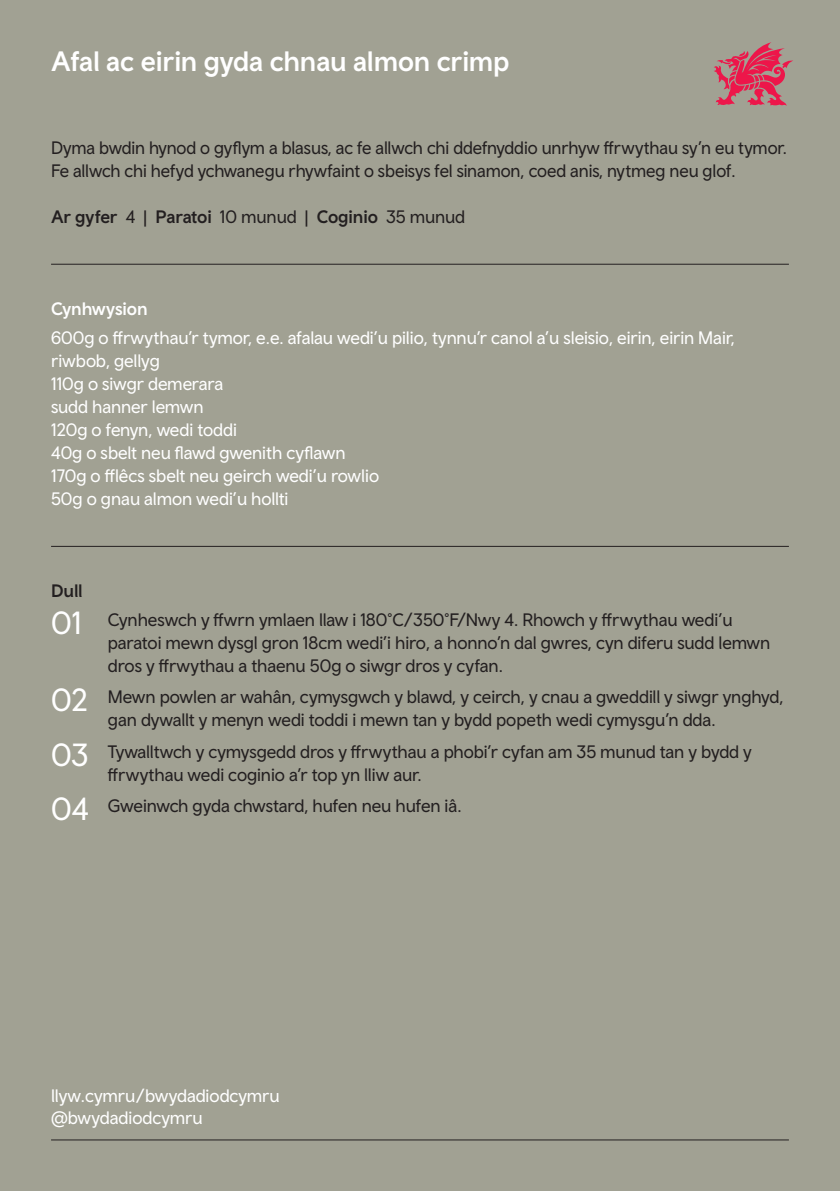
<style>
.page{position:relative;width:840px;height:1191px;background:#fff}
.page>*{position:absolute;margin:0;border:0;box-sizing:border-box;transform-origin:0 0}
.t1{font:500 28px "Cymru Sans Body";letter-spacing:-.01em;color:#fff}
.t2{font:18px/23px "Cymru Sans Body";letter-spacing:-.01em;color:#231f20}
.t3{font:18px/23px "Cymru Sans Body";letter-spacing:-.005em;color:#fff}
.t4{font:500 18px "Cymru Sans Body";letter-spacing:-.01em;color:#231f20}
.t5{font:500 18px "Cymru Sans Body";letter-spacing:-.005em;color:#fff}
.s1{font-weight:400}
.s2{font-weight:500}
.s3{font-size:32px;color:#fff}
</style>
<div class="page">
<div style="left:0;top:0;width:839px;height:1191px;background:#a1a193"></div>
<hr style="left:51px;top:1139px;width:737px;height:1px;background:#231f20">
<hr style="left:51px;top:264px;width:737px;height:1px;background:#231f20">
<hr style="left:51px;top:546px;width:737px;height:1px;background:#231f20">
<svg style="left:714px;top:42px;width:78px;height:64px"></svg>
<h1 class="t1" style="left:51px;top:44px;width:459px">Afal ac eirin gyda chnau almon crimp</h1>
<p class="t2" style="left:51px;top:136px;width:736px">Dyma bwdin hynod o gyflym a blasus, ac fe allwch chi ddefnyddio unrhyw ffrwythau sy’n eu tymor.<br>Fe allwch chi hefyd ychwanegu rhywfaint o sbeisys fel sinamon, coed anis, nytmeg neu glof.</p>
<p class="t4" style="left:51px;top:206px;width:415px">Ar gyfer <span class="s1">4 |</span> Paratoi <span class="s1">10 munud |</span> Coginio <span class="s1">35 munud</span></p>
<p class="t5" style="left:51px;top:298px;width:98px">Cynhwysion</p>
<p class="t3" style="left:51px;top:326px;width:685px">600g o ffrwythau’r tymor, e.e. afalau wedi’u pilio, tynnu’r canol a’u sleisio, eirin, eirin Mair, riwbob, gellyg<br>110g o siwgr demerara<br>sudd hanner lemwn<br>120g o fenyn, wedi toddi<br>40g o sbelt neu flawd gwenith cyflawn<br>170g o fflêcs sbelt neu geirch wedi’u rowlio<br>50g o gnau almon wedi’u hollti</p>
<p class="t2" style="left:51px;top:576px;width:682px;line-height:28.6px"><span class="s2">Dull<br></span><span class="s3">01</span> Cynheswch y ffwrn ymlaen llaw i 180°C/350°F/Nwy 4. Rhowch y ffrwythau wedi’u</p>
<p class="t2" style="left:108px;top:630px;width:663px">paratoi mewn dysgl gron 18cm wedi’i hiro, a honno’n dal gwres, cyn diferu sudd lemwn dros y ffrwythau a thaenu 50g o siwgr dros y cyfan.</p>
<p class="t2" style="left:108px;top:685px;width:677px;text-indent:-57px"><span class="s3">02</span> Mewn powlen ar wahân, cymysgwch y blawd, y ceirch, y cnau a gweddill y siwgr ynghyd, gan dywallt y menyn wedi toddi i mewn tan y bydd popeth wedi cymysgu’n dda.</p>
<p class="t2" style="left:108px;top:740px;width:645px;text-indent:-57px"><span class="s3">03</span> Tywalltwch y cymysgedd dros y ffrwythau a phobi’r cyfan am 35 munud tan y bydd y ffrwythau wedi coginio a’r top yn lliw aur.</p>
<p class="t2" style="left:51px;top:794px;width:412px"><span class="s3">04</span> Gweinwch gyda chwstard, hufen neu hufen iâ.</p>
<p class="t3" style="left:51px;top:1083px;width:230px;line-height:22px">llyw.cymru/bwydadiodcymru @bwydadiodcymru</p>
</div>
